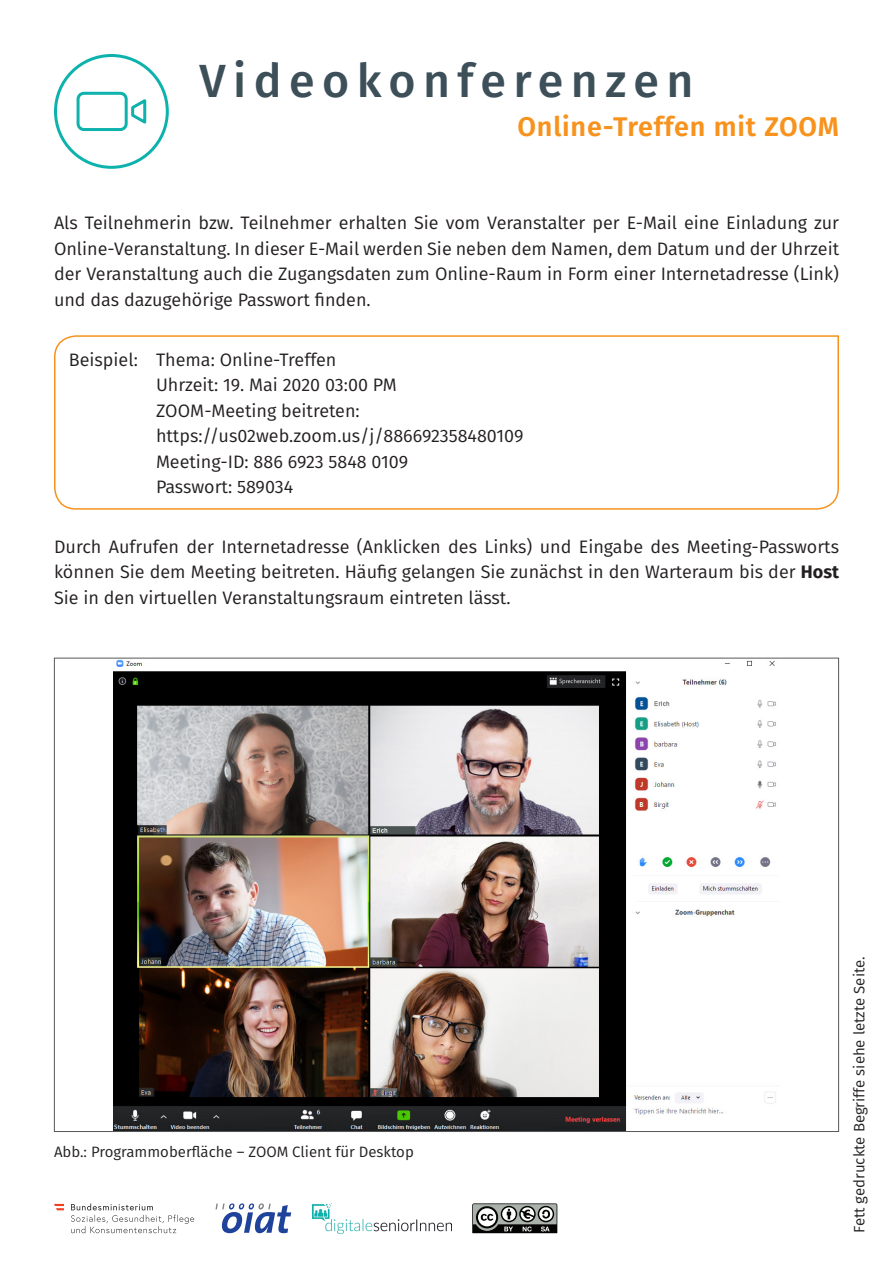
<style>
.page{position:relative;width:893px;height:1263px;background:#fff}
.page>*{position:absolute;margin:0;border:0;box-sizing:border-box;transform-origin:0 0}
.t1{font:500 46.5px "Fira Sans";letter-spacing:.16em;color:#3d4f59}
.t2{font:600 27px "Fira Sans";letter-spacing:.03em;color:#f7931d}
.t3{font:18px/25.5px "Fira Sans";color:#231f20;text-align:justify}
.t4{font:15px "Fira Sans";color:#231f20}
.s1{font-weight:700}
</style>
<div class="page">
<svg style="left:54px;top:335px;width:785px;height:175px"></svg>
<div style="left:54px;top:54px;width:115px;height:115px;border:3px solid #0db2ac;border-radius:50%"></div>
<div style="left:77px;top:92px;width:51px;height:39px;border:3px solid #0db2ac;border-radius:6px"></div>
<svg style="left:131px;top:99px;width:16px;height:25px"></svg>
<img style="left:114px;top:660px;width:662px;height:470px">
<svg style="left:472px;top:1203px;width:86px;height:31px"></svg>
<svg style="left:71px;top:1203px;width:123px;height:30px"></svg>
<svg style="left:54px;top:1204px;width:10px;height:6px"></svg>
<img style="left:313px;top:1203px;width:138px;height:30px">
<svg style="left:215px;top:1203px;width:76px;height:30px"></svg>
<h1 class="t1" style="left:200px;top:44px;width:495px">Videokonferenzen</h1>
<h2 class="t2" style="left:517px;top:104px;width:323px">Online-Treffen mit ZOOM</h2>
<p class="t3" style="left:54px;top:210px;width:787px">Als Teilnehmerin bzw. Teilnehmer erhalten Sie vom Veranstalter per E-Mail eine Einladung zur Online-Veranstaltung. In dieser E-Mail werden Sie neben dem Namen, dem Datum und der Uhrzeit der Veranstaltung auch die Zugangsdaten zum Online-Raum in Form einer Internetadresse (Link) und das dazugehörige Passwort finden.</p>
<p class="t3" style="left:156px;top:346px;width:242px;text-align:left;text-indent:-87px">Beispiel: Thema: Online-Treffen<br>Uhrzeit: 19. Mai 2020 03:00 PM<br>Zoom</p>
<p class="t3" style="left:156px;top:397px;width:369px;text-align:left;text-indent:48px">-Meeting beitreten: https://us02web.zoom.us/j/886692358480109<br>Meeting-ID: 886 6923 5848 0109<br>Passwort: 589034</p>
<p class="t3" style="left:54px;top:533px;width:787px">Durch Aufrufen der Internetadresse (Anklicken des Links) und Eingabe des Meeting-Passworts können Sie dem Meeting beitreten. Häufig gelangen Sie zunächst in den Warteraum bis der <span class="s1">Host </span>Sie in den virtuellen Veranstaltungsraum eintreten lässt.</p>
<p class="t4" style="left:54px;top:1141px;width:361px">Abb.: Programmoberfläche – ZOOM Client für Desktop</p>
<p class="t4" style="left:848px;top:1233px;width:278px;rotate:-90deg">Fett gedruckte Begriffe siehe letzte Seite.</p>
</div>
